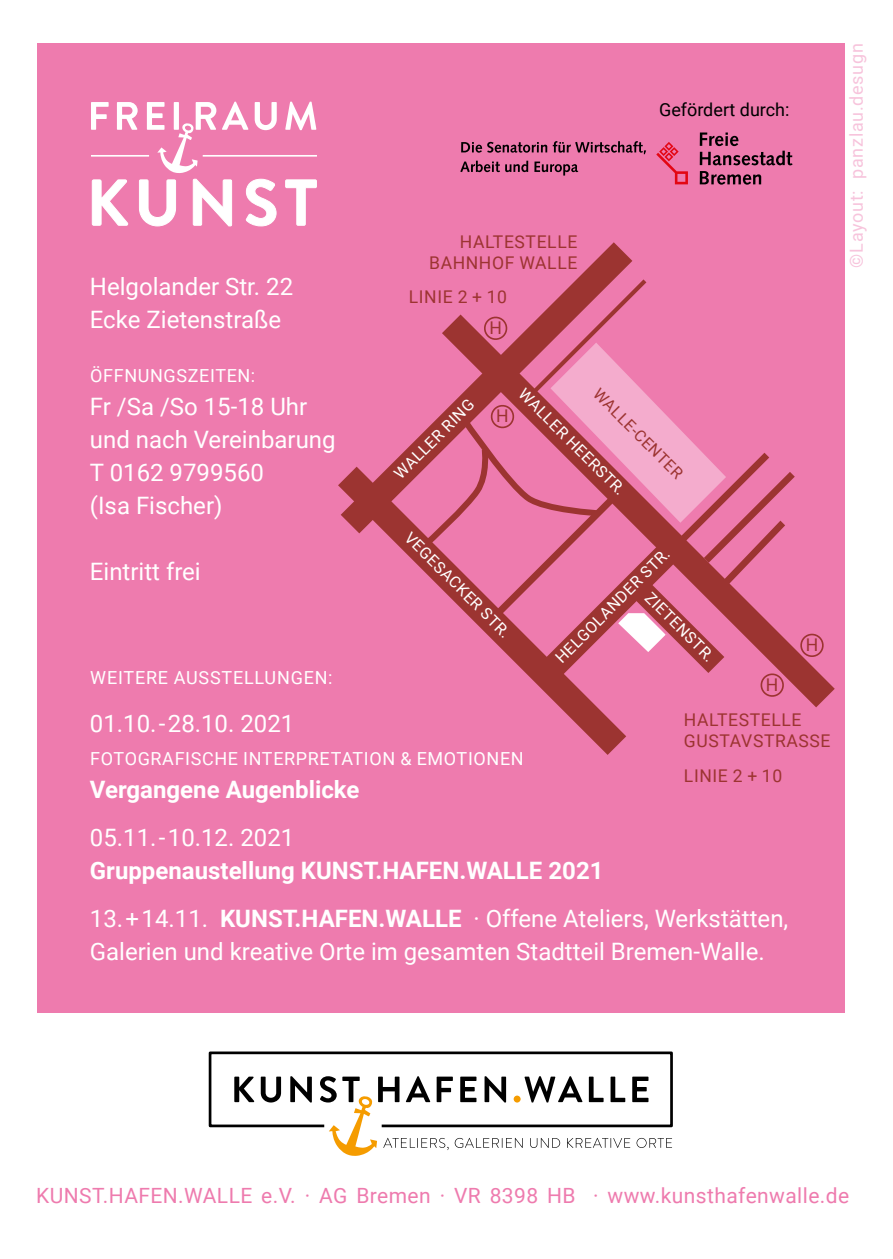
<style>
.page{position:relative;width:893px;height:1259px;background:#fff}
.page>*{position:absolute;margin:0;border:0;box-sizing:border-box;transform-origin:0 0}
.t1{font:24px/33px "Roboto";color:#fff}
.t2{font:700 24px/48px "Roboto";color:#fff}
.t3{font:21px "Roboto";letter-spacing:.02em;color:#ee7bae}
.t4{font:18px "Roboto";letter-spacing:.035em;color:#fff}
.t5{font:18px "Roboto";letter-spacing:.04em;color:#f7c4dc}
.t6{font:18px "Roboto";color:#000}
.t7{font:17.4px/21px "Roboto";letter-spacing:.035em;color:#9c3431}
.t8{font:15.9px "Roboto";color:#fff}
.t9{font:15.9px "Roboto";color:#9c3431}
.s1{font-weight:400}
</style>
<div class="page">
<div style="left:37px;top:43px;width:808px;height:970px;background:#ee7bae"></div>
<svg style="left:91px;top:102px;width:226px;height:125px"></svg>
<svg style="left:208px;top:1051px;width:465px;height:104px"></svg>
<svg style="left:700px;top:132px;width:92px;height:33px"></svg>
<svg style="left:700px;top:171px;width:61px;height:14px"></svg>
<svg style="left:656px;top:142px;width:32px;height:42px"></svg>
<svg style="left:461px;top:142px;width:86px;height:11px"></svg>
<svg style="left:553px;top:141px;width:93px;height:13px"></svg>
<svg style="left:460px;top:161px;width:68px;height:11px"></svg>
<svg style="left:534px;top:162px;width:44px;height:14px"></svg>
<svg style="left:338px;top:482px;width:288px;height:273px"></svg>
<svg style="left:341px;top:242px;width:291px;height:291px"></svg>
<svg style="left:422px;top:279px;width:404px;height:420px"></svg>
<p class="t1" style="left:90px;top:269px;width:205px">Helgolander Str. 22<br>Ecke Zietenstraße</p>
<p class="t4" style="left:90px;top:363px;width:166px">ÖFFNUNGSZEITEN:</p>
<p class="t1" style="left:90px;top:389px;width:247px">Fr /Sa /So 15-18 Uhr und nach Vereinbarung<br>T 0162 9799560<br>(Isa Fischer)</p>
<p class="t1" style="left:90px;top:554px;width:112px">Eintritt frei</p>
<p class="t6" style="left:659px;top:97px;width:132px">Gefördert durch:</p>
<p class="t7" style="left:429px;top:230px;width:150px;text-align:right">HALTESTELLE<br>BAHNHOF WALLE</p>
<p class="t7" style="left:409px;top:286px;width:100px">LINIE 2 + 10</p>
<p class="t7" style="left:489px;top:316px;width:14px">H</p>
<p class="t8" style="left:389px;top:468px;width:107px;rotate:-45deg">WALLER RING</p>
<p class="t7" style="left:496px;top:405px;width:14px">H</p>
<p class="t8" style="left:529px;top:383px;width:145px;rotate:45deg">WALLER HEERSTR.</p>
<p class="t9" style="left:604px;top:383px;width:121px;rotate:45deg">WALLE-CENTER</p>
<p class="t8" style="left:415px;top:526px;width:143px;rotate:45deg">VEGESACKER STR.</p>
<p class="t8" style="left:550px;top:652px;width:156px;rotate:-45deg">HELGOLANDER STR.</p>
<p class="t8" style="left:656px;top:587px;width:92px;rotate:45deg">ZIETENSTR.</p>
<p class="t7" style="left:806px;top:633px;width:14px">H</p>
<p class="t4" style="left:90px;top:664px;width:244px">WEITERE AUSSTELLUNGEN:</p>
<p class="t1" style="left:90px;top:705px;width:206px">01.10.-28.10. 2021</p>
<p class="t4" style="left:90px;top:745px;width:435px">FOTOGRAFISCHE INTERPRETATION &amp; EMOTIONEN</p>
<p class="t2" style="left:90px;top:764px;width:271px">Vergangene Augenblicke</p>
<p class="t1" style="left:90px;top:819px;width:206px">05.11.-10.12. 2021</p>
<p class="t2" style="left:90px;top:845px;width:700px">Gruppenaustellung KUNST.HAFEN.WALLE 2021<br><span class="s1">13.+14.11.</span> KUNST.HAFEN.WALLE <span class="s1">· Offene Ateliers, Werkstätten,</span></p>
<p class="t1" style="left:90px;top:933px;width:676px">Galerien und kreative Orte im gesamten Stadtteil Bremen-Walle.</p>
<p class="t7" style="left:766px;top:673px;width:14px">H</p>
<p class="t7" style="left:684px;top:709px;width:148px">HALTESTELLE<br>GUSTAVSTRASSE</p>
<p class="t7" style="left:684px;top:765px;width:100px">LINIE 2 + 10</p>
<p class="t5" style="left:844px;top:267px;width:226px;rotate:-90deg">©Layout: panzlau.desugn</p>
<p class="t3" style="left:36px;top:1181px;width:814px">KUNST.HAFEN.WALLE e.V. · AG Bremen · VR 8398 HB · www.kunsthafenwalle.de</p>
</div>
